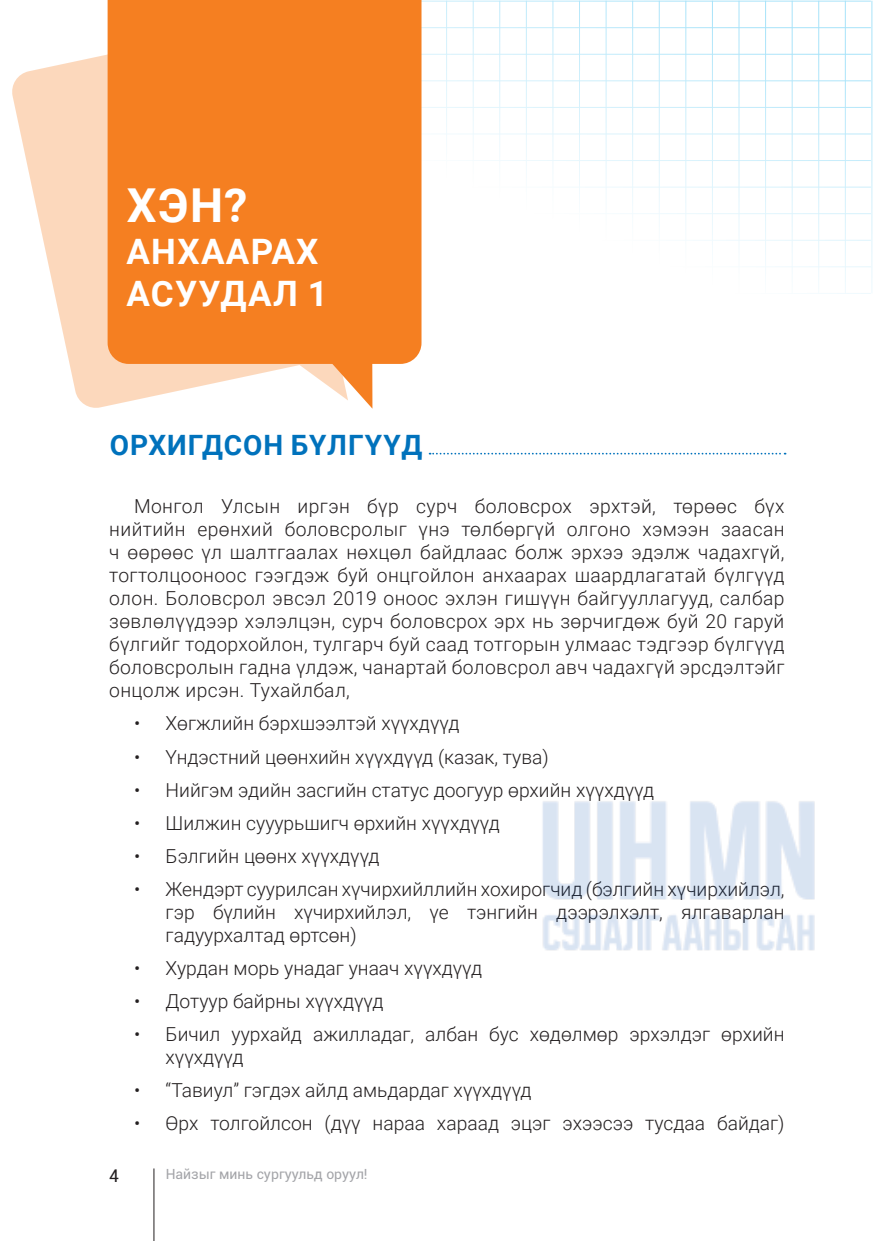
<style>
.page{position:relative;width:874px;height:1241px;background:#fff}
.page>*{position:absolute;margin:0;border:0;box-sizing:border-box;transform-origin:0 0}
.garchig{font:700 46.73px "Roboto";color:#fff}
.garchig-2{font:700 35px/42px "Roboto";letter-spacing:.035em;color:#fff}
.garchig-3{font:700 28px "Roboto";letter-spacing:.035em;color:#0072bc}
.text{font:300 19.25px/23.1px "Roboto";color:#231f20;text-align:justify}
.t1{font:17.5px "Roboto";color:#231f20}
.t2{font:14px "Roboto";color:#a4a5a9}
</style>
<div class="page">
<hr style="left:153px;top:1168px;width:1px;height:72px;background:#231f20">
<hr style="left:499px;top:1px;width:1px;height:292px;background:#00aeef">
<hr style="left:605px;top:1px;width:1px;height:292px;background:#00aeef">
<hr style="left:446px;top:1px;width:1px;height:292px;background:#00aeef">
<hr style="left:764px;top:1px;width:1px;height:292px;background:#00aeef">
<hr style="left:552px;top:1px;width:1px;height:292px;background:#00aeef">
<hr style="left:685px;top:1px;width:1px;height:292px;background:#00aeef">
<hr style="left:525px;top:1px;width:1px;height:292px;background:#00aeef">
<hr style="left:817px;top:1px;width:1px;height:292px;background:#00aeef">
<hr style="left:658px;top:1px;width:1px;height:292px;background:#00aeef">
<hr style="left:738px;top:1px;width:1px;height:292px;background:#00aeef">
<hr style="left:578px;top:1px;width:1px;height:292px;background:#00aeef">
<hr style="left:844px;top:1px;width:1px;height:292px;background:#00aeef">
<hr style="left:711px;top:1px;width:1px;height:292px;background:#00aeef">
<hr style="left:472px;top:1px;width:1px;height:292px;background:#00aeef">
<hr style="left:791px;top:1px;width:1px;height:292px;background:#00aeef">
<hr style="left:632px;top:1px;width:1px;height:292px;background:#00aeef">
<hr style="left:871px;top:1px;width:1px;height:292px;background:#00aeef">
<hr style="left:260px;top:1px;width:610px;height:1px;background:#00aeef">
<hr style="left:260px;top:240px;width:610px;height:1px;background:#00aeef">
<hr style="left:260px;top:54px;width:610px;height:1px;background:#00aeef">
<hr style="left:260px;top:187px;width:610px;height:1px;background:#00aeef">
<hr style="left:260px;top:27px;width:610px;height:1px;background:#00aeef">
<hr style="left:260px;top:293px;width:610px;height:1px;background:#00aeef">
<hr style="left:260px;top:107px;width:610px;height:1px;background:#00aeef">
<hr style="left:260px;top:266px;width:610px;height:1px;background:#00aeef">
<hr style="left:260px;top:80px;width:610px;height:1px;background:#00aeef">
<hr style="left:260px;top:160px;width:610px;height:1px;background:#00aeef">
<hr style="left:260px;top:133px;width:610px;height:1px;background:#00aeef">
<hr style="left:260px;top:213px;width:610px;height:1px;background:#00aeef">
<svg style="left:12px;top:54px;width:95px;height:129px;fill:#fcd8bc"></svg>
<div style="left:107px;top:0;width:314px;height:183px;background:#f57f21"></div>
<img style="left:31px;top:183px;width:816px;height:768px">
<p class="garchig" style="left:127px;top:173px;width:122px">ХЭН?</p>
<p class="garchig-2" style="left:126px;top:229px;width:203px">АНХААРАХ<br>АСУУДАЛ 1</p>
<p class="garchig-3" style="left:110px;top:425px;width:314px">ОРХИГДСОН БҮЛГҮҮД</p>
<p class="text" style="left:109px;top:493px;width:676px;text-indent:25px">Монгол Улсын иргэн бүр сурч боловсрох эрхтэй, төрөөс бүх нийтийн ерөнхий боловсролыг үнэ төлбөргүй олгоно хэмээн заасан ч өөрөөс үл шалтгаалах нөхцөл байдлаас болж эрхээ эдэлж чадахгүй, тогтолцооноос гээгдэж буй онцгойлон анхаарах шаардлагатай бүлгүүд олон. Боловсрол эвсэл 2019 оноос эхлэн гишүүн байгууллагууд, салбар зөвлөлүүдээр хэлэлцэн, сурч боловсрох эрх нь зөрчигдөж буй 20 гаруй бүлгийг тодорхойлон, тулгарч буй саад тотгорын улмаас тэдгээр бүлгүүд боловсролын гадна үлдэж, чанартай боловсрол авч чадахгүй эрсдэлтэйг онцолж ирсэн. Тухайлбал,</p>
<p class="text" style="left:134px;top:711px;width:326px">• Хөгжлийн бэрхшээлтэй хүүхдүүд</p>
<p class="text" style="left:134px;top:744px;width:416px">• Үндэстний цөөнхийн хүүхдүүд (казак, тува)</p>
<p class="text" style="left:134px;top:777px;width:521px">• Нийгэм эдийн засгийн статус доогуур өрхийн хүүхдүүд</p>
<p class="text" style="left:134px;top:810px;width:367px">• Шилжин сууурьшигч өрхийн хүүхдүүд</p>
<p class="text" style="left:134px;top:843px;width:247px">• Бэлгийн цөөнх хүүхдүүд</p>
<p class="text" style="left:165px;top:876px;width:620px;text-indent:-32px">• Жендэрт суурилсан хүчирхийллийн хохирогчид (бэлгийн хүчирхийлэл, гэр бүлийн хүчирхийлэл, үе тэнгийн дээрэлхэлт, ялгаварлан гадуурхалтад өртсөн)</p>
<p class="text" style="left:134px;top:955px;width:349px">• Хурдан морь унадаг унаач хүүхдүүд</p>
<p class="text" style="left:134px;top:988px;width:251px">• Дотуур байрны хүүхдүүд</p>
<p class="text" style="left:165px;top:1021px;width:620px;text-indent:-32px">• Бичил уурхайд ажилладаг, албан бус хөдөлмөр эрхэлдэг өрхийн хүүхдүүд</p>
<p class="text" style="left:134px;top:1077px;width:399px">• “Тавиул” гэгдэх айлд амьдардаг хүүхдүүд</p>
<p class="text" style="left:134px;top:1110px;width:651px">• Өрх толгойлсон (дүү нараа хараад эцэг эхээсээ тусдаа байдаг)</p>
<p class="t1" style="left:109px;top:1162px;width:11px">4</p>
<p class="t2" style="left:166px;top:1163px;width:203px">Найзыг минь сургуульд оруул!</p>
</div>
